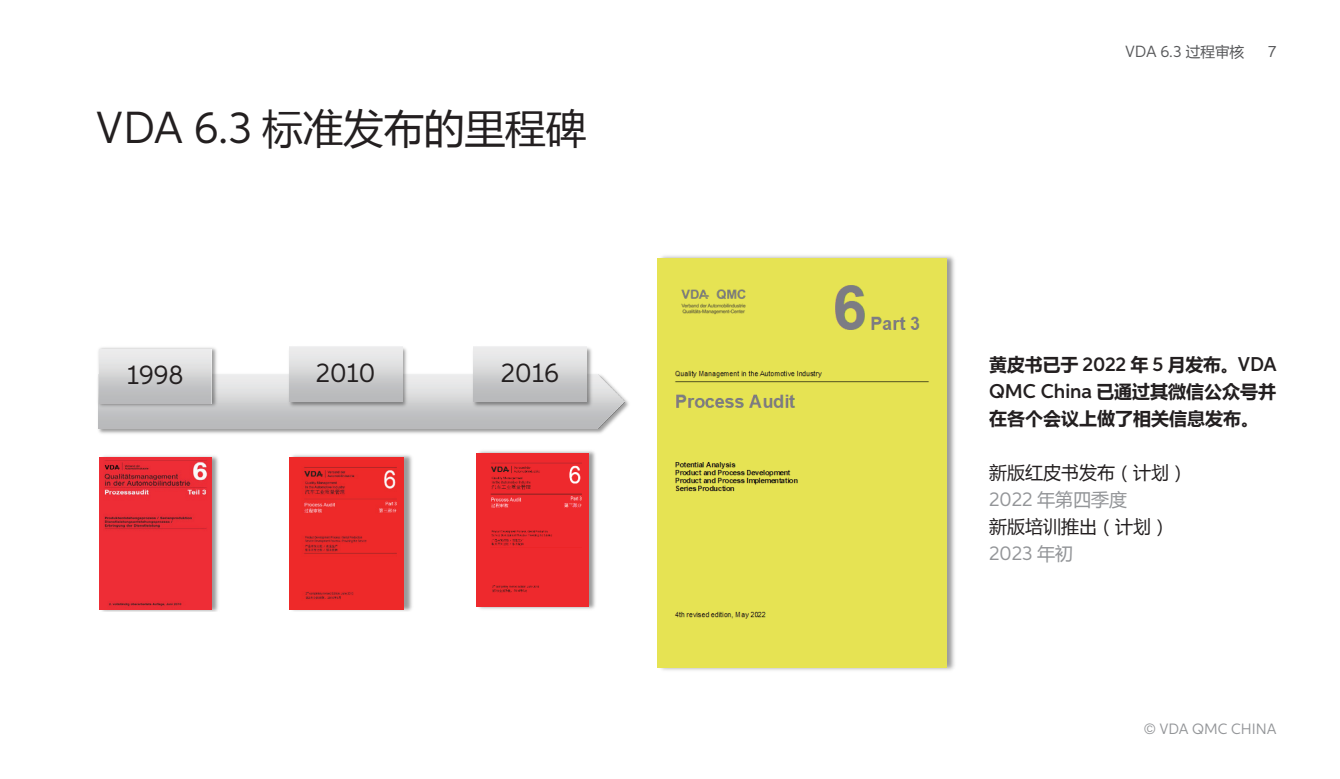
<style>
.page{position:relative;width:1340px;height:779px;background:#fff}
.page>*{position:absolute;margin:0;border:0;box-sizing:border-box;transform-origin:0 0}
.t1{font:40.5px "Microsoft Ya Hei";color:#231f20}
.t2{font:27px "Aspira";color:#231f20}
.t3{font:20.03px "Aspira";color:#939598}
.t4{font:700 18px/27px "Microsoft Ya Hei";color:#231f20;text-align:justify}
.t5{font:18px/27px "Microsoft Ya Hei";color:#231f20}
.t6{font:16.2px "Aspira";color:#57585a}
.t7{font:15.08px "Aspira";color:#939598}
.s1{font-family:"Aspira";font-size:45px}
.s2{font-family:"Microsoft Ya Hei";font-size:14.62px}
.s3{font-family:"Aspira";font-weight:600;font-size:20.03px}
.s4{font-family:"Aspira";font-size:20.03px;color:#939598}
.s5{color:#939598}
.s6{font-family:"Microsoft Ya Hei";font-size:18px}
</style>
<div class="page">
<img style="left:99px;top:456px;width:119px;height:155px">
<img style="left:99px;top:457px;width:113px;height:152px">
<img style="left:98px;top:398px;width:531px;height:36px">
<img style="left:98px;top:374px;width:526px;height:54px">
<img style="left:98px;top:347px;width:121px;height:62px">
<img style="left:99px;top:349px;width:113px;height:54px">
<img style="left:287px;top:346px;width:123px;height:63px">
<img style="left:306px;top:401px;width:91px;height:2px">
<img style="left:289px;top:347px;width:113px;height:54px">
<img style="left:471px;top:346px;width:123px;height:63px">
<img style="left:490px;top:401px;width:91px;height:2px">
<img style="left:473px;top:347px;width:113px;height:54px">
<img style="left:289px;top:455px;width:123px;height:156px">
<img style="left:289px;top:457px;width:115px;height:151px">
<img style="left:476px;top:451px;width:119px;height:158px">
<img style="left:476px;top:453px;width:113px;height:153px">
<img style="left:657px;top:255px;width:298px;height:416px">
<div style="left:657px;top:258px;width:289px;height:409px;background:#e6e353"></div>
<h1 class="t1" style="left:96px;top:101px;width:492px"><span class="s1">VDA 6.3</span> 标准发布的里程碑</h1>
<h2 class="t2" style="left:127px;top:358px;width:58px">1998</h2>
<h2 class="t2" style="left:316px;top:356px;width:61px">2010</h2>
<h2 class="t2" style="left:501px;top:356px;width:59px">2016</h2>
<p class="t6" style="left:1125px;top:42px;width:121px">VDA 6.3 <span class="s2">过程审核</span></p>
<p class="t6" style="left:1268px;top:42px;width:10px">7</p>
<p class="t4" style="left:989px;top:350px;width:289px">黄皮书已于 <span class="s3">2022</span> 年 <span class="s3">5</span> 月发布。<span class="s3">VDA QMC China</span> 已通过其微信公众号并在各个会议上做了相关信息发布。</p>
<p class="t5" style="left:989px;top:458px;width:200px">新版红皮书发布（计划）<br><span class="s4">2022</span> <span class="s5">年第四季度<br></span>新版培训推出（计划）</p>
<p class="t3" style="left:989px;top:541px;width:86px">2023 <span class="s6">年初</span></p>
<p class="t7" style="left:1143px;top:719px;width:134px">© VDA QMC CHINA</p>
</div>
